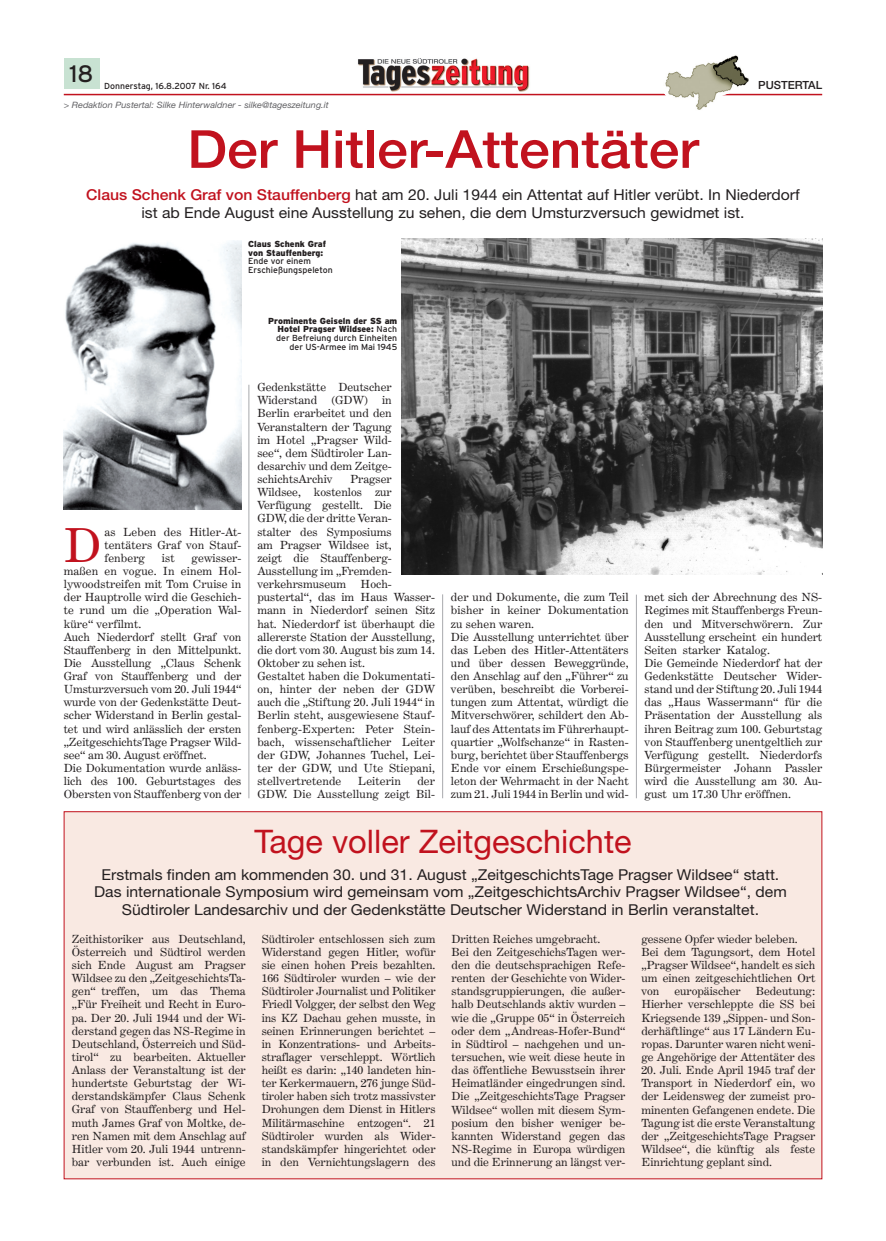
<style>
.page{position:relative;width:886px;height:1241px;background:#fff}
.page>*{position:absolute;margin:0;border:0;box-sizing:border-box;transform-origin:0 0}
.t1{font:500 52.5px "Helvetica Neue";color:#c1121e;scale:1.05 1}
.t2{font:46.88px "Century Expanded BT";color:#c1121e;scale:1.05 1}
.t3{font:32.5px "Helvetica Neue";color:#c1121e}
.t4{font:23.75px "Interstate";color:#231f20}
.t5{font:15px/17.5px "Helvetica Neue";color:#231f20;text-align:center;scale:1.05 1}
.t6{font:11.25px/13.1px "Century Expanded BT";color:#231f20;text-align:justify;scale:1.05 1}
.t7{font:500 11.25px "Helvetica Neue";color:#231f20}
.t8{font:8.75px/8.8px "Interstate";color:#231f20}
.t9{font:italic 8.75px "Helvetica Neue";color:#636366;scale:1.05 1}
.t10{font:900 8.75px/8.8px "Interstate";color:#231f20}
.s1{font-weight:500;color:#c1121e}
.s2{font-weight:900}
</style>
<div class="page">
<div style="left:64px;top:58px;width:35px;height:31px;background:#c8e2d2"></div>
<div style="left:355px;top:55px;width:176px;height:40px;background:linear-gradient(to right,#f3d2d4,#f3d2d4)"></div>
<img style="left:355px;top:55px;width:176px;height:37px">
<hr style="left:64px;top:94px;width:758px;height:1px;background:#c1121e">
<div style="left:64px;top:811px;width:758px;height:367px;background:#f9e9e2"></div>
<img style="left:661px;top:55px;width:89px;height:55px">
<img style="left:402px;top:238px;width:420px;height:337px">
<img style="left:64px;top:241px;width:177px;height:268px">
<hr style="left:249px;top:384px;width:1px;height:414px;background:#a8a9ad">
<hr style="left:442px;top:594px;width:1px;height:204px;background:#a8a9ad">
<hr style="left:636px;top:594px;width:1px;height:204px;background:#a8a9ad">
<h3 class="t4" style="left:69px;top:65px;width:26px">18</h3>
<p class="t8" style="left:104px;top:82px;width:124px">Donnerstag, 16.8.2007 Nr. 164</p>
<p class="t9" style="left:64px;top:101px;width:254px">&gt; Redaktion Pustertal: Silke Hinterwaldner - silke@tageszeitung.it</p>
<p class="t7" style="left:758px;top:81px;width:65px">PUSTERTAL</p>
<h1 class="t1" style="left:187px;top:130px;width:489px">Der Hitler-Attentäter</h1>
<h3 class="t5" style="left:86px;top:188px;width:681px"><span class="s1">Claus Schenk Graf von Stauffenberg</span> hat am 20. Juli 1944 ein Attentat auf Hitler verübt. In Niederdorf ist ab Ende August eine Ausstellung zu sehen, die dem Umsturzversuch gewidmet ist.</h3>
<p class="t10" style="left:248px;top:240px;width:79px">Claus Schenk Graf von Stauffenberg:</p>
<p class="t8" style="left:248px;top:258px;width:86px">Ende vor einem<br>Erschießungspeleton</p>
<p class="t8" style="left:268px;top:317px;width:130px;text-align:right"><span class="s2">Prominente Geiseln der SS am<br>Hotel Pragser Wildsee:</span> Nach der Befreiung durch Einheiten der US-Armee im Mai 1945</p>
<h2 class="t2" style="left:64px;top:526px;width:38px">D</h2>
<p class="t6" style="left:104px;top:526px;width:132px">as Leben des Hitler-At&shy;tentäters Graf von Stauf&shy;fenberg</p>
<p class="t6" style="left:64px;top:552px;width:171px;text-align:left;text-indent:128px">gewisser&shy;maßen en vogue. In einem Hol&shy;lywoodstreifen mit Tom Cruise in der Hauptrolle wird die Geschich&shy;te rund um die „Operation Wal&shy;küre“ verfilmt.<br>Auch Niederdorf stellt Graf von<br>Stauffenberg in den Mittelpunkt.<br>Die Ausstellung „Claus Schenk<br>Graf von Stauffenberg und der<br>Umsturzversuch vom 20. Juli 1944“ wurde von der Gedenkstätte Deut&shy;scher Widerstand in Berlin gestal&shy;tet und wird anlässlich der ersten „ZeitgeschichtsTage Pragser Wild&shy;see“ am 30. August eröffnet.<br>Die Dokumentation wurde anläss&shy;lich des 100. Geburtstages des<br>Obersten von Stauffenberg von der</p>
<p class="t6" style="left:162px;top:552px;width:14px">ist</p>
<p class="t6" style="left:257px;top:381px;width:129px">Gedenkstätte Deutscher<br>Widerstand</p>
<p class="t6" style="left:331px;top:394px;width:36px">(GDW)</p>
<p class="t6" style="left:257px;top:394px;width:129px;text-indent:125px">in Berlin erarbeitet und den Veranstaltern der Tagung im Hotel „Pragser Wild&shy;see“, dem Südtiroler Lan&shy;desarchiv und dem Zeitge&shy;schichtsArchiv</p>
<p class="t6" style="left:257px;top:473px;width:129px;text-indent:93px">Pragser Wildsee, kostenlos zur Verfügung gestellt. Die GDW, die der dritte Veran&shy;stalter des Symposiums am Pragser Wildsee ist, zeigt die Stauffenberg-Ausstellung im „Fremden&shy;verkehrsmuseum</p>
<p class="t6" style="left:257px;top:578px;width:171px;text-align:left;text-indent:103px">Hoch&shy;pustertal“, das im Haus Wasser&shy;mann in Niederdorf seinen Sitz hat. Niederdorf ist überhaupt die allererste Station der Ausstellung, die dort vom 30. August bis zum 14.<br>Oktober zu sehen ist.<br>Gestaltet haben die Dokumentati&shy;on, hinter der neben der GDW auch die „Stiftung 20. Juli 1944“ in<br>Berlin steht, ausgewiesene Stauf&shy;fenberg-Experten: Peter Stein&shy;bach, wissenschaftlicher Leiter der GDW, Johannes Tuchel, Lei&shy;ter der GDW, und Ute Stiepani, stellvertretende</p>
<p class="t6" style="left:257px;top:775px;width:171px;text-align:right">der<br>GDW. Die Ausstellung zeigt Bil-</p>
<p class="t6" style="left:358px;top:775px;width:42px">Leiterin</p>
<p class="t6" style="left:451px;top:591px;width:171px;text-align:left">der und Dokumente, die zum Teil bisher in keiner Dokumentation zu sehen waren.<br>Die Ausstellung unterrichtet über das Leben des Hitler-Attentäters und über dessen Beweggründe, den Anschlag auf den „Führer“ zu verüben, beschreibt die Vorberei&shy;tungen zum Attentat, würdigt die<br>Mitverschwörer, schildert den Ab&shy;lauf des Attentats im Führerhaupt&shy;quartier „Wolfschanze“ in Rasten&shy;burg, berichtet über Stauffenbergs<br>Ende vor einem Erschießungspe&shy;leton der Wehrmacht in der Nacht zum 21. Juli 1944 in Berlin und wid-</p>
<p class="t6" style="left:644px;top:591px;width:171px;text-align:left">met sich der Abrechnung des NS-<br>Regimes mit Stauffenbergs Freun&shy;den und Mitverschwörern. Zur<br>Ausstellung erscheint ein hundert<br>Seiten starker Katalog.<br>Die Gemeinde Niederdorf hat der<br>Gedenkstätte Deutscher Wider&shy;stand und der Stiftung 20. Juli 1944 das „Haus Wassermann“ für die<br>Präsentation der Ausstellung als ihren Beitrag zum 100. Geburtstag von Stauffenberg unentgeltlich zur<br>Verfügung gestellt. Niederdorfs<br>Bürgermeister Johann Passler wird die Ausstellung am 30. Au&shy;gust um 17.30 Uhr eröffnen.</p>
<h3 class="t3" style="left:254px;top:829px;width:379px">Tage voller Zeitgeschichte</h3>
<p class="t5" style="left:94px;top:866px;width:661px">Erstmals finden am kommenden 30. und 31. August „ZeitgeschichtsTage Pragser Wildsee“ statt.<br>Das internationale Symposium wird gemeinsam vom „ZeitgeschichtsArchiv Pragser Wildsee“, dem<br>Südtiroler Landesarchiv und der Gedenkstätte Deutscher Widerstand in Berlin veranstaltet.</p>
<p class="t6" style="left:72px;top:932px;width:167px">Zeithistoriker aus Deutschland, Österreich und Südtirol werden sich Ende August am Pragser Wildsee zu den „ZeitgeschichtsTa&shy;gen“ treffen, um das Thema „Für Freiheit und Recht in Euro&shy;pa. Der 20. Juli 1944 und der Wi&shy;derstand gegen das NS-Regime in Deutschland, Österreich und Süd&shy;tirol“ zu bearbeiten. Aktueller Anlass der Veranstaltung ist der hundertste Geburtstag der Wi&shy;derstandskämpfer Claus Schenk Graf von Stauffenberg und Hel&shy;muth James Graf von Moltke, de&shy;ren Namen mit dem Anschlag auf Hitler vom 20. Juli 1944 untrenn&shy;bar verbunden ist. Auch einige</p>
<p class="t6" style="left:262px;top:932px;width:167px">Südtiroler entschlossen sich zum Widerstand gegen Hitler, wofür sie einen hohen Preis bezahlten.<br>166 Südtiroler wurden – wie der Südtiroler Journalist und Politiker Friedl Volgger, der selbst den Weg ins KZ Dachau gehen musste, in seinen Erinnerungen berichtet – in Konzentrations- und Arbeits&shy;straflager verschleppt. Wörtlich heißt es darin: „140 landeten hin&shy;ter Kerkermauern, 276 junge Süd&shy;tiroler haben sich trotz massivster Drohungen dem Dienst in Hitlers Militärmaschine entzogen“. 21<br>Südtiroler wurden als Wider&shy;standskämpfer hingerichtet oder in den Vernichtungslagern des</p>
<p class="t6" style="left:451px;top:932px;width:167px;text-align:left">Dritten Reiches umgebracht.<br>Bei den ZeitgeschichsTagen wer&shy;den die deutschsprachigen Refe&shy;renten der Geschichte von Wider&shy;standsgruppierungen, die außer&shy;halb Deutschlands aktiv wurden – wie die „Gruppe 05“ in Österreich oder dem „Andreas-Hofer-Bund“ in Südtirol – nachgehen und un&shy;tersuchen, wie weit diese heute in das öffentliche Bewusstsein ihrer<br>Heimatländer eingedrungen sind.<br>Die „ZeitgeschichtsTage Pragser<br>Wildsee“ wollen mit diesem Sym&shy;posium den bisher weniger be&shy;kannten Widerstand gegen das<br>NS-Regime in Europa würdigen und die Erinnerung an längst ver-</p>
<p class="t6" style="left:641px;top:932px;width:167px;text-align:left">gessene Opfer wieder beleben.<br>Bei dem Tagungsort, dem Hotel „Pragser Wildsee“, handelt es sich um einen zeitgeschichtlichen Ort von</p>
<p class="t6" style="left:641px;top:985px;width:167px;text-indent:114px">Bedeutung:<br>Hierher verschleppte die SS bei Kriegsende 139 „Sippen- und Son&shy;derhäftlinge“ aus 17 Ländern Eu&shy;ropas. Darunter waren nicht weni&shy;ge Angehörige der Attentäter des</p>
<p class="t6" style="left:641px;top:1064px;width:167px">20. Juli. Ende April 1945 traf der Transport in Niederdorf ein, wo der Leidensweg der zumeist pro&shy;minenten Gefangenen endete. Die Tagung ist die erste Veranstaltung der „ZeitgeschichtsTage Pragser Wildsee“, die künftig als feste Einrichtung geplant sind.</p>
<p class="t6" style="left:674px;top:985px;width:65px">europäischer</p>
</div>
